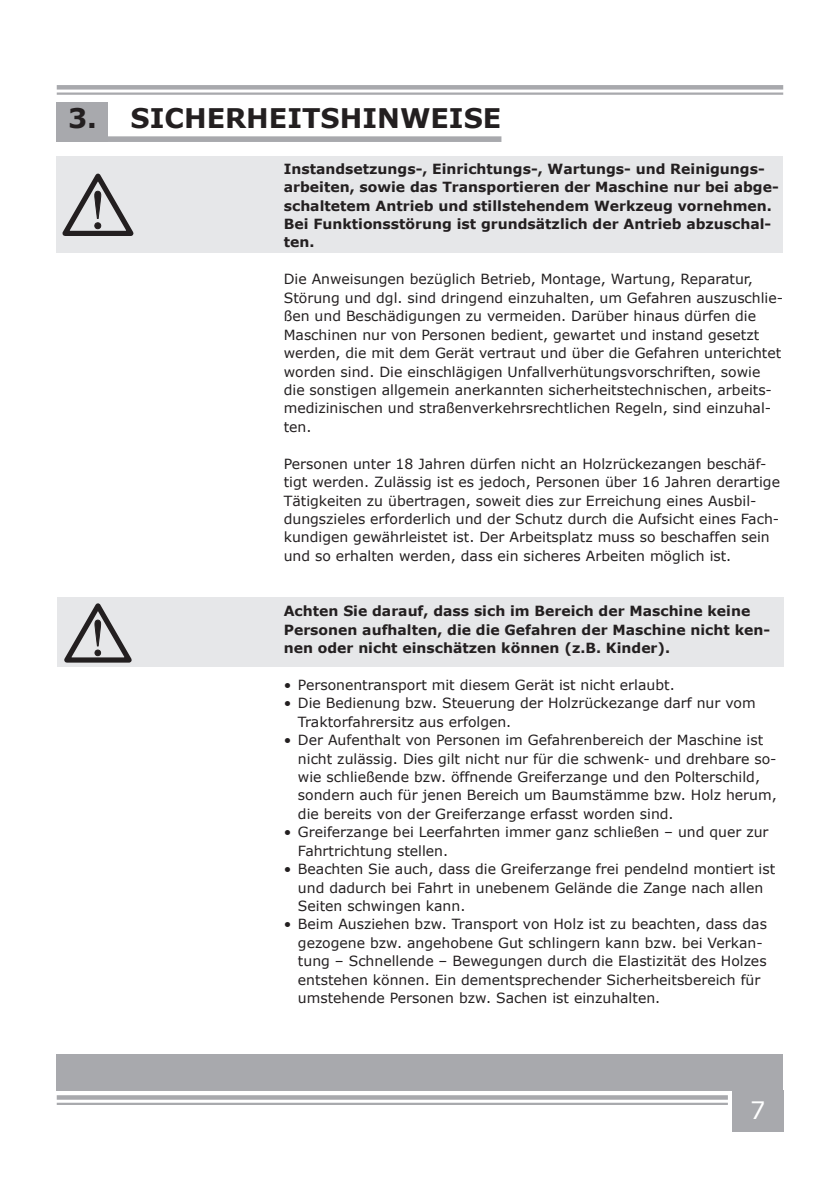
<style>
.page{position:relative;width:840px;height:1191px;background:#fff}
.page>*{position:absolute;margin:0;border:0;box-sizing:border-box;transform-origin:0 0}
.t1{font:700 27px "Verdana";color:#231f20}
.t2{font:24px "Verdana";color:#fff}
.t3{font:14px/18.4px "Verdana";color:#231f20}
.t4{font:700 14px/18.4px "Verdana";color:#231f20}
</style>
<div class="page">
<div style="left:57px;top:1054px;width:725px;height:37px;background:#a8a9ad"></div>
<svg style="left:57px;top:1095px;width:670px;height:4px;background:#acadb1"></svg>
<hr style="left:57px;top:1102px;width:670px;height:3px;background:#a8a9ad">
<div style="left:57px;top:85px;width:725px;height:5px;background:#a8a9ad"></div>
<hr style="left:57px;top:92px;width:725px;height:3px;background:#a8a9ad">
<div style="left:731px;top:1090px;width:51px;height:41px;background:#a8a9ad"></div>
<div style="left:57px;top:156px;width:725px;height:97px;background:#e6e7e9"></div>
<svg style="left:62px;top:173px;width:72px;height:63px"></svg>
<div style="left:57px;top:102px;width:51px;height:40px;background:#a8a9ad"></div>
<div style="left:68px;top:136px;width:433px;height:6px;background:#a8a9ad"></div>
<div style="left:57px;top:597px;width:725px;height:69px;background:#e6e7e9"></div>
<svg style="left:60px;top:603px;width:78px;height:64px"></svg>
<h1 class="t1" style="left:68px;top:99px;width:434px">3. SICHERHEITSHINWEISE</h1>
<p class="t4" style="left:283px;top:159px;width:496px">Instandsetzungs-, Einrichtungs-, Wartungs- und Reinigungs&shy;arbeiten, sowie das Transportieren der Maschine nur bei abge&shy;schaltetem Antrieb und stillstehendem Werkzeug vornehmen.<br>Bei Funktionsstörung ist grundsätzlich der Antrieb abzuschal&shy;ten.</p>
<p class="t3" style="left:283px;top:270px;width:500px">Die Anweisungen bezüglich Betrieb, Montage, Wartung, Reparatur, Störung und dgl. sind dringend einzuhalten, um Gefahren auszuschlie&shy;ßen und Beschädigungen zu vermeiden. Darüber hinaus dürfen die Maschinen nur von Personen bedient, gewartet und instand gesetzt werden, die mit dem Gerät vertraut und über die Gefahren unterichtet worden sind. Die einschlägigen Unfallverhütungsvorschriften, sowie die sonstigen allgemein anerkannten sicherheitstechnischen, arbeits&shy;medizinischen und straßenverkehrsrechtlichen Regeln, sind einzuhal&shy;ten.</p>
<p class="t3" style="left:283px;top:454px;width:497px">Personen unter 18 Jahren dürfen nicht an Holzrückezangen beschäf&shy;tigt werden. Zulässig ist es jedoch, Personen über 16 Jahren derartige Tätigkeiten zu übertragen, soweit dies zur Erreichung eines Ausbil&shy;dungszieles erforderlich und der Schutz durch die Aufsicht eines Fach&shy;kundigen gewährleistet ist. Der Arbeitsplatz muss so beschaffen sein und so erhalten werden, dass ein sicheres Arbeiten möglich ist.</p>
<p class="t4" style="left:283px;top:601px;width:487px">Achten Sie darauf, dass sich im Bereich der Maschine keine<br>Personen aufhalten, die die Gefahren der Maschine nicht ken&shy;nen oder nicht einschätzen können (z.B. Kinder).</p>
<p class="t3" style="left:283px;top:675px;width:392px">• Personentransport mit diesem Gerät ist nicht erlaubt.</p>
<p class="t3" style="left:298px;top:694px;width:459px;text-indent:-14px">• Die Bedienung bzw. Steuerung der Holzrückezange darf nur vom<br>Traktorfahrersitz aus erfolgen.</p>
<p class="t3" style="left:298px;top:730px;width:480px;text-indent:-14px">• Der Aufenthalt von Personen im Gefahrenbereich der Maschine ist nicht zulässig. Dies gilt nicht nur für die schwenk- und drehbare so&shy;wie schließende bzw. öffnende Greiferzange und den Polterschild, sondern auch für jenen Bereich um Baumstämme bzw. Holz herum, die bereits von der Greiferzange erfasst worden sind.</p>
<p class="t3" style="left:298px;top:823px;width:472px;text-indent:-14px">• Greiferzange bei Leerfahrten immer ganz schließen – und quer zur<br>Fahrtrichtung stellen.</p>
<p class="t3" style="left:298px;top:859px;width:478px;text-indent:-14px">• Beachten Sie auch, dass die Greiferzange frei pendelnd montiert ist und dadurch bei Fahrt in unebenem Gelände die Zange nach allen<br>Seiten schwingen kann.</p>
<p class="t3" style="left:298px;top:915px;width:470px;text-indent:-14px">• Beim Ausziehen bzw. Transport von Holz ist zu beachten, dass das gezogene bzw. angehobene Gut schlingern kann bzw. bei Verkan&shy;tung – Schnellende – Bewegungen durch die Elastizität des Holzes entstehen können. Ein dementsprechender Sicherheitsbereich für umstehende Personen bzw. Sachen ist einzuhalten.</p>
<h2 class="t2" style="left:749px;top:1093px;width:17px">7</h2>
</div>
